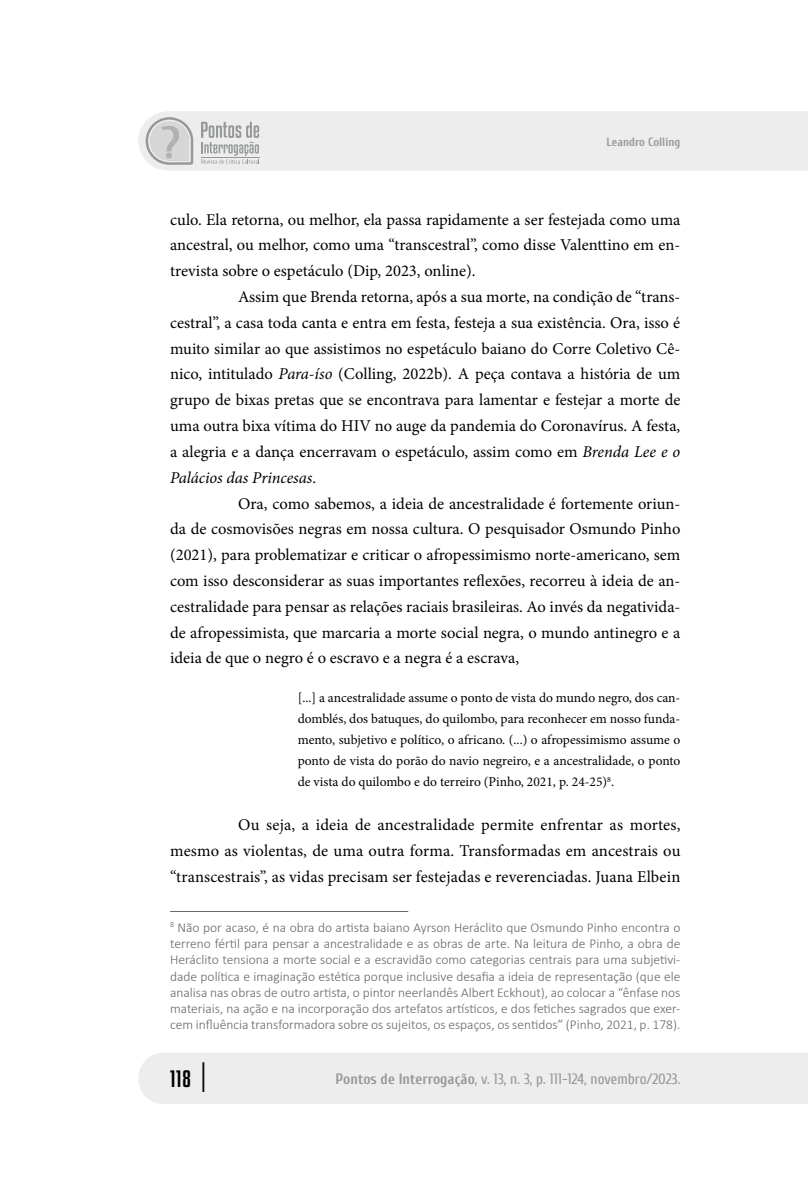
<style>
.page{position:relative;width:808px;height:1178px;background:#fff}
.page>*{position:absolute;margin:0;border:0;box-sizing:border-box;transform-origin:0 0}
.t1{font:21px "Kenyan Coffee Rg";color:#000}
.t2{font:16.5px/25.8px "Minion Pro";color:#000;text-align:justify}
.t3{font:italic 16.5px "Minion Pro";letter-spacing:-.005em;color:#000}
.t4{font:15px "Cuprum";color:#969999}
.t5{font:300 13.5px/16.2px "Calibri";color:#666;text-align:justify}
.t6{font:13.5px/21px "Minion Pro";color:#000;text-align:justify}
.t7{font:700 12px "Cuprum";color:#969999}
.s1{font-style:italic}
.s2{font-style:normal}
.s3{font-size:26.85px}
.s4{font-weight:700}
</style>
<div class="page">
<div style="left:138px;top:1053px;width:670px;height:51px;background:#ededed"></div>
<div style="left:138px;top:111px;width:670px;height:59px;background:#ededed"></div>
<svg style="left:201px;top:122px;width:59px;height:42px;background:#ced0d0"></svg>
<hr style="left:201px;top:157px;width:58px;height:1px;background:#969999">
<svg style="left:146px;top:117px;width:47px;height:48px;background:#cecece"></svg>
<hr style="left:170px;top:911px;width:238px;height:1px;background:#666">
<p class="t7" style="left:607px;top:133px;width:75px">Leandro Colling</p>
<p class="t2" style="left:170px;top:207px;width:512px">culo. Ela retorna, ou melhor, ela passa rapidamente a ser festejada como uma</p>
<p class="t2" style="left:170px;top:232px;width:512px">ancestral, ou melhor, como uma “transcestral”, como disse Valenttino em en-</p>
<p class="t2" style="left:170px;top:258px;width:307px">trevista sobre o espetáculo (Dip, 2023, online).</p>
<p class="t2" style="left:238px;top:284px;width:444px">Assim que Brenda retorna, após a sua morte, na condição de “trans-</p>
<p class="t2" style="left:170px;top:310px;width:512px">cestral”, a casa toda canta e entra em festa, festeja a sua existência. Ora, isso é</p>
<p class="t2" style="left:170px;top:336px;width:512px">muito similar ao que assistimos no espetáculo baiano do Corre Coletivo Cê-</p>
<p class="t2" style="left:170px;top:361px;width:512px">nico, intitulado <span class="s1">Para-íso</span> (Colling, 2022b). A peça contava a história de um</p>
<p class="t2" style="left:170px;top:387px;width:512px">grupo de bixas pretas que se encontrava para lamentar e festejar a morte de</p>
<p class="t2" style="left:170px;top:413px;width:512px">uma outra bixa vítima do HIV no auge da pandemia do Coronavírus. A festa,</p>
<p class="t2" style="left:170px;top:439px;width:512px">a alegria e a dança encerravam o espetáculo, assim como em <span class="s1">Brenda Lee e o</span></p>
<p class="t3" style="left:170px;top:466px;width:148px">Palácios das Princesas<span class="s2">.</span></p>
<p class="t2" style="left:238px;top:490px;width:444px">Ora, como sabemos, a ideia de ancestralidade é fortemente oriun-</p>
<p class="t2" style="left:170px;top:516px;width:512px">da de cosmovisões negras em nossa cultura. O pesquisador Osmundo Pinho</p>
<p class="t2" style="left:170px;top:542px;width:512px">(2021), para problematizar e criticar o afropessimismo norte-americano, sem</p>
<p class="t2" style="left:170px;top:568px;width:512px">com isso desconsiderar as suas importantes reflexões, recorreu à ideia de an-</p>
<p class="t2" style="left:170px;top:594px;width:512px">cestralidade para pensar as relações raciais brasileiras. Ao invés da negativida-</p>
<p class="t2" style="left:170px;top:619px;width:512px">de afropessimista, que marcaria a morte social negra, o mundo antinegro e a</p>
<p class="t2" style="left:170px;top:645px;width:350px">ideia de que o negro é o escravo e a negra é a escrava,</p>
<p class="t6" style="left:298px;top:687px;width:384px">[...] a ancestralidade assume o ponto de vista do mundo negro, dos can&shy;domblés, dos batuques, do quilombo, para reconhecer em nosso funda&shy;mento, subjetivo e político, o africano. (...) o afropessimismo assume o ponto de vista do porão do navio negreiro, e a ancestralidade, o ponto de vista do quilombo e do terreiro (Pinho, 2021, p. 24-25)<sup>8</sup>.</p>
<p class="t2" style="left:170px;top:812px;width:512px;text-indent:68px">Ou seja, a ideia de ancestralidade permite enfrentar as mortes, mesmo as violentas, de uma outra forma. Transformadas em ancestrais ou “transcestrais”, as vidas precisam ser festejadas e reverenciadas. Juana Elbein</p>
<p class="t5" style="left:170px;top:919px;width:512px"><sup>8</sup> Não por acaso, é na obra do artista baiano Ayrson Heráclito que Osmundo Pinho encontra o terreno fértil para pensar a ancestralidade e as obras de arte. Na leitura de Pinho, a obra de Heráclito tensiona a morte social e a escravidão como categorias centrais para uma subjetivi&shy;dade política e imaginação estética porque inclusive desafia a ideia de representação (que ele analisa nas obras de outro artista, o pintor neerlandês Albert Eckhout), ao colocar a “ênfase nos materiais, na ação e na incorporação dos artefatos artísticos, e dos fetiches sagrados que exer&shy;cem influência transformadora sobre os sujeitos, os espaços, os sentidos” (Pinho, 2021, p. 178).</p>
<p class="t1" style="left:170px;top:1065px;width:37px">118 <span class="s3">|</span></p>
<p class="t4" style="left:336px;top:1071px;width:346px"><span class="s4">Pontos de Interrogação</span>, v. 13, n. 3, p. 111-124, novembro/2023.</p>
</div>
